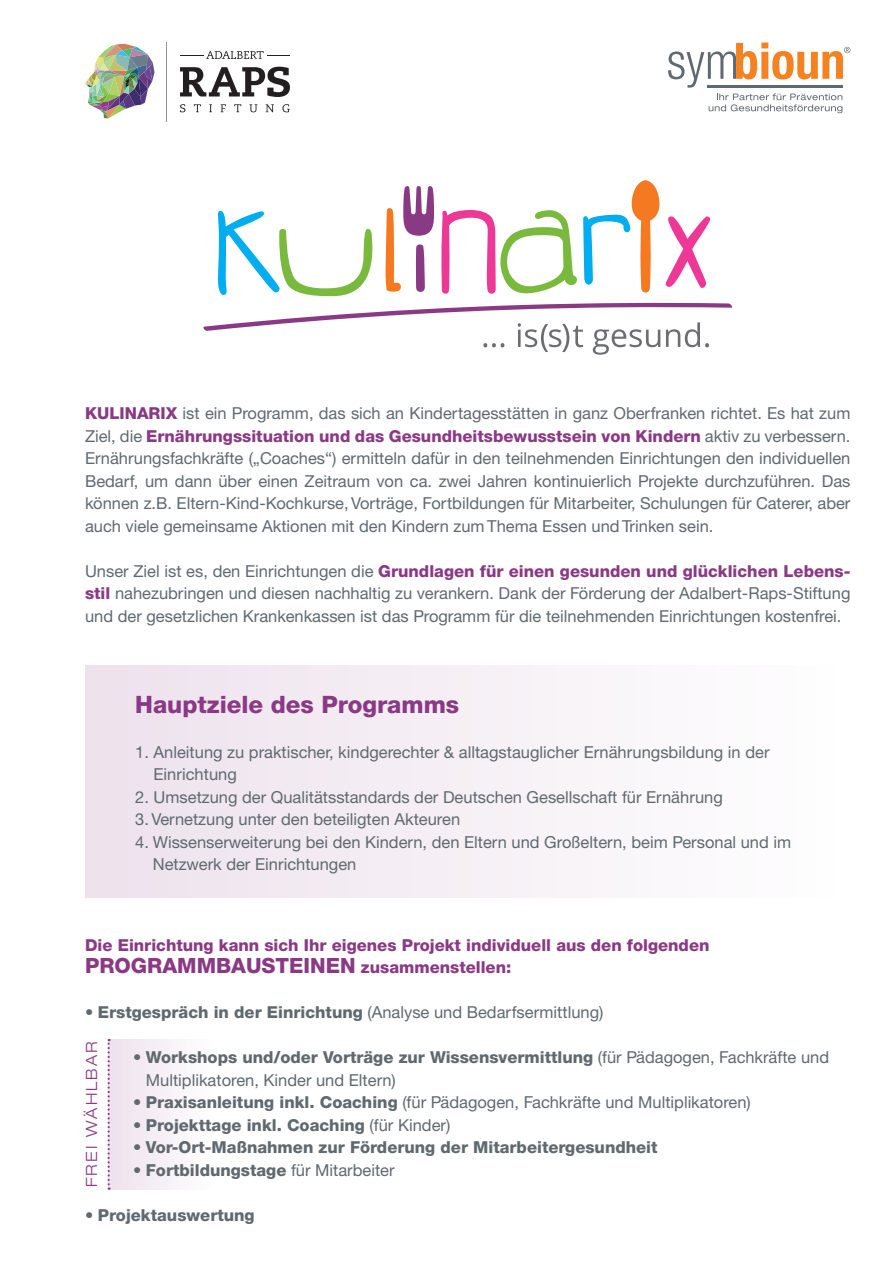
<style>
.page{position:relative;width:893px;height:1263px;background:#fff}
.page>*{position:absolute;margin:0;border:0;box-sizing:border-box;transform-origin:0 0}
.t1{font:800 24px "Helvetica Neue CE";color:#8a3984}
.t2{font:800 21px "Helvetica Neue CE";color:#8a3984}
.t3{font:16.5px/22.5px "Helvetica Neue CE";color:#5f696f}
.t4{font:800 16.5px "Helvetica Neue CE";color:#5f696f}
.t5{font:800 16.5px "Helvetica Neue CE";color:#8a3984}
.t6{font:300 expanded 15.45px "Helvetica Neue";letter-spacing:.14em;color:#8a3984}
.s1{font-weight:800;color:#8a3984}
.s2{font-size:16.5px}
.s3{font-weight:800}
.s4{font-weight:400}
</style>
<div class="page">
<div style="left:109px;top:1039px;width:162px;height:151px;background:linear-gradient(to right,#efe5ef,#fff)"></div>
<div style="left:85px;top:665px;width:765px;height:232px;background:linear-gradient(to right,#ede1ec,#fff)"></div>
<svg style="left:108px;top:1039px;width:2px;height:151px"></svg>
<svg style="left:668px;top:43px;width:182px;height:70px"></svg>
<svg style="left:203px;top:180px;width:530px;height:175px"></svg>
<img style="left:85px;top:44px;width:70px;height:74px">
<hr style="left:166px;top:43px;width:1px;height:79px;background:#939598">
<svg style="left:180px;top:51px;width:110px;height:8px"></svg>
<svg style="left:180px;top:104px;width:5px;height:8px"></svg>
<svg style="left:194px;top:104px;width:7px;height:8px"></svg>
<svg style="left:209px;top:104px;width:3px;height:8px"></svg>
<svg style="left:221px;top:104px;width:5px;height:8px"></svg>
<svg style="left:234px;top:104px;width:7px;height:8px"></svg>
<svg style="left:250px;top:104px;width:7px;height:8px"></svg>
<svg style="left:266px;top:104px;width:8px;height:8px"></svg>
<svg style="left:282px;top:104px;width:8px;height:8px"></svg>
<svg style="left:180px;top:67px;width:110px;height:30px"></svg>
<p class="t3" style="left:85px;top:402px;width:767px;text-align:justify"><span class="s1">KULINARIX</span> ist ein Programm, das sich an Kindertagesstätten in ganz Oberfranken richtet. Es hat zum Ziel, die <span class="s1">Ernährungssituation und das Gesundheitsbewusstsein von Kindern</span> aktiv zu verbessern.<br>Ernährungsfachkräfte („Coaches“) ermitteln dafür in den teilnehmenden Einrichtungen den individuellen Bedarf, um dann über einen Zeitraum von ca. zwei Jahren kontinuierlich Projekte durchzuführen. Das können z.B. Eltern-Kind-Kochkurse, Vorträge, Fortbildungen für Mitarbeiter, Schulungen für Caterer, aber auch viele gemeinsame Aktionen mit den Kindern zum Thema Essen und Trinken sein.</p>
<p class="t3" style="left:85px;top:560px;width:767px;text-align:justify">Unser Ziel ist es, den Einrichtungen die <span class="s1">Grundlagen für einen gesunden und glücklichen Lebens&shy;stil</span> nahezubringen und diesen nachhaltig zu verankern. Dank der Förderung der Adalbert-Raps-Stiftung und der gesetzlichen Krankenkassen ist das Programm für die teilnehmenden Einrichtungen kostenfrei.</p>
<p class="t1" style="left:135px;top:689px;width:326px">Hauptziele des Programms</p>
<p class="t3" style="left:154px;top:741px;width:617px;text-indent:-18px">1. Anleitung zu praktischer, kindgerechter &amp; alltagstauglicher Ernährungsbildung in der<br>Einrichtung</p>
<p class="t3" style="left:135px;top:786px;width:589px">2. Umsetzung der Qualitätsstandards der Deutschen Gesellschaft für Ernährung</p>
<p class="t3" style="left:135px;top:808px;width:326px">3. Vernetzung unter den beteiligten Akteuren</p>
<p class="t3" style="left:153px;top:831px;width:640px;text-indent:-18px">4. Wissenserweiterung bei den Kindern, den Eltern und Großeltern, beim Personal und im<br>Netzwerk der Einrichtungen</p>
<p class="t5" style="left:85px;top:935px;width:626px">Die Einrichtung kann sich Ihr eigenes Projekt individuell aus den folgenden</p>
<p class="t2" style="left:85px;top:953px;width:428px">PROGRAMMBAUSTEINEN <span class="s2">zusammenstellen:</span></p>
<p class="t3" style="left:85px;top:1001px;width:520px">• <span class="s3">Erstgespräch in der Einrichtung</span> (Analyse und Bedarfsermittlung)</p>
<p class="t3" style="left:146px;top:1046px;width:685px;text-indent:-13px">• <span class="s3">Workshops und/oder Vorträge zur Wissensvermittlung</span> (für Pädagogen, Fachkräfte und<br>Multiplikatoren, Kinder und Eltern)</p>
<p class="t3" style="left:133px;top:1091px;width:619px">• <span class="s3">Praxisanleitung inkl. Coaching</span> (für Pädagogen, Fachkräfte und Multiplikatoren)</p>
<p class="t4" style="left:133px;top:1115px;width:319px"><span class="s4">•</span> Projekttage inkl. Coaching <span class="s4">(für Kinder)</span></p>
<p class="t4" style="left:133px;top:1137px;width:526px"><span class="s4">•</span> Vor-Ort-Maßnahmen zur Förderung der Mitarbeitergesundheit</p>
<p class="t4" style="left:133px;top:1160px;width:263px"><span class="s4">•</span> Fortbildungstage <span class="s4">für Mitarbeiter</span></p>
<p class="t4" style="left:85px;top:1205px;width:171px"><span class="s4">•</span> Projektauswertung</p>
<p class="t6" style="left:82px;top:1187px;width:148px;rotate:-90deg">FREI WÄHLBAR</p>
</div>
